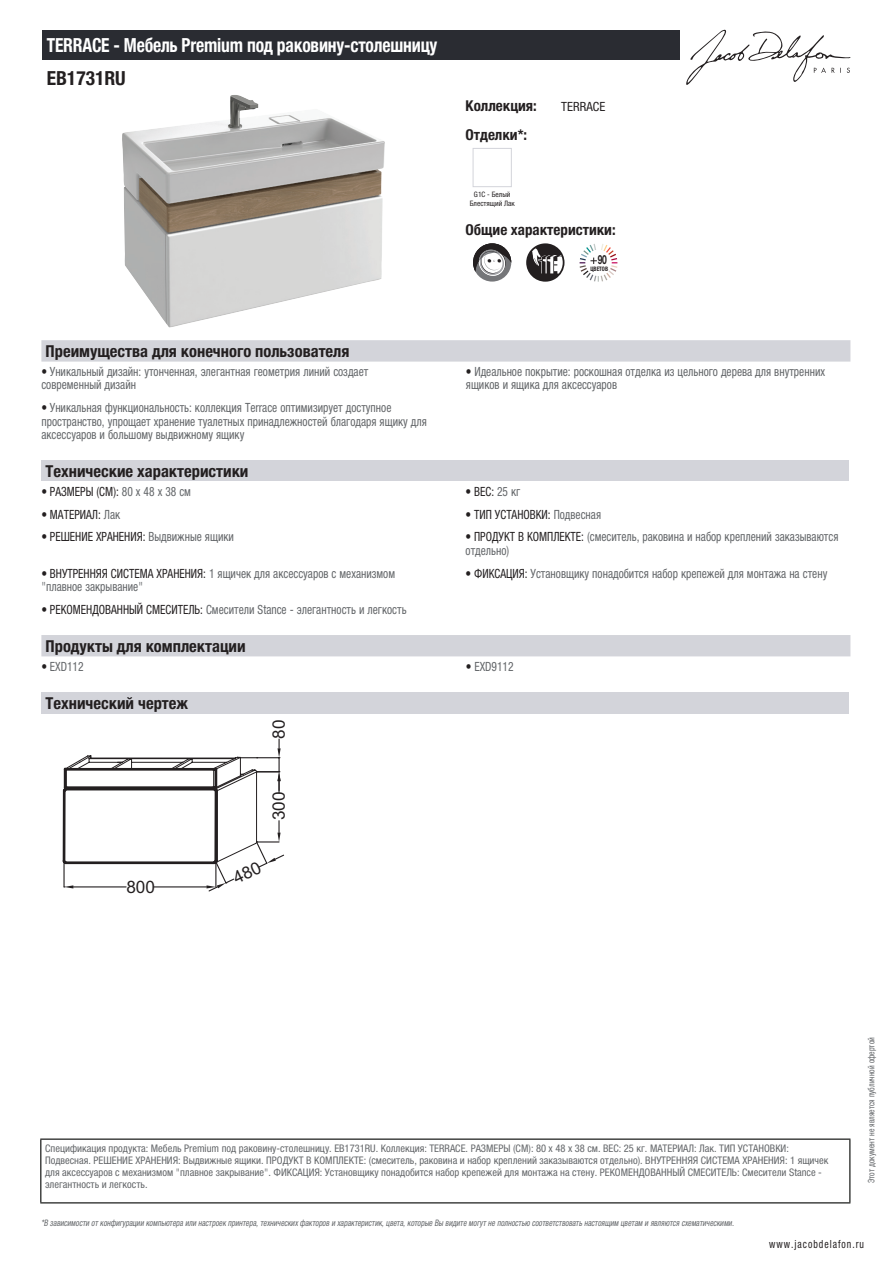
<style>
.page{position:relative;width:893px;height:1263px;background:#fff}
.page>*{position:absolute;margin:0;border:0;box-sizing:border-box;transform-origin:0 0}
.t1{font:700 condensed 19.5px "Helvetica Neue LTCYR";letter-spacing:-.01em;color:#fff;scale:.9 1}
.t2{font:700 condensed 19.5px "Helvetica Neue LTCYR";color:#231f20}
.t3{font:17.1px "Arial";color:#231f20}
.t4{font:700 condensed 16.5px "Helvetica Neue LTCYR";color:#231f20}
.t5{font:700 condensed 15px "Helvetica Neue LTCYR";color:#231f20}
.t6{font:condensed 12.75px/13.5px "Helvetica Neue LTCYR";color:#626568;scale:.9 1}
.t7{font:condensed 12.75px "Helvetica Neue LTCYR";color:#231f20;scale:.9 1}
.t8{font:condensed 12.75px "Helvetica Neue LTCYR";color:#231f20}
.t9{font:700 12.6px "Helvetica Neue LT Std";color:#231f20;scale:.68 1}
.t10{font:condensed 11.25px "Helvetica Neue LTCYR";letter-spacing:.1em;color:#231f20;scale:.87 1}
.t11{font:condensed 10.5px/12px "Helvetica Neue LTCYR";color:#626568}
.t12{font:italic condensed 9px "Helvetica Neue LTCYR";color:#626568;scale:.87 1}
.t13{font:condensed 9px "Helvetica Neue LTCYR";color:#626568;scale:.87 1}
.t14{font:condensed 7.5px/9px "Helvetica Neue LTCYR";color:#231f20;text-align:center}
.t15{font:700 condensed 6.15px "Helvetica Neue LTCYR";color:#231f20;scale:.89 1}
.s1{color:#231f20}
.s2{color:#626568}
</style>
<div class="page">
<svg style="left:686px;top:30px;width:164px;height:55px"></svg>
<img style="left:122px;top:95px;width:263px;height:233px">
<div style="left:473px;top:148px;width:39px;height:39px;border:1px solid #d3d4da"></div>
<div style="left:473px;top:243px;width:38px;height:39px;background:#757679;border-radius:50%"></div>
<svg style="left:473px;top:243px;width:38px;height:33px"></svg>
<svg style="left:526px;top:243px;width:38px;height:39px"></svg>
<svg style="left:580px;top:244px;width:37px;height:38px"></svg>
<div style="left:41px;top:340px;width:809px;height:22px;background:#d3d4da"></div>
<div style="left:41px;top:460px;width:808px;height:22px;background:#d3d4da"></div>
<div style="left:41px;top:635px;width:809px;height:21px;background:#d3d4da"></div>
<div style="left:41px;top:692px;width:808px;height:21px;background:#d3d4da"></div>
<div style="left:43px;top:30px;width:637px;height:30px;background:#2a2c32"></div>
<hr style="left:40px;top:1138px;width:810px;height:2px;background:#040503">
<hr style="left:40px;top:1140px;width:1px;height:62px;background:#040503">
<hr style="left:849px;top:1140px;width:1px;height:62px;background:#040503">
<hr style="left:40px;top:1202px;width:810px;height:1px;background:#040503">
<svg style="left:63px;top:739px;width:221px;height:153px"></svg>
<h1 class="t1" style="left:47px;top:34px;width:436px">TERRACE - Мебель Premium под раковину-столешницу</h1>
<h1 class="t2" style="left:47px;top:67px;width:80px">EB1731RU</h1>
<p class="t5" style="left:466px;top:97px;width:73px">Коллекция:</p>
<p class="t8" style="left:561px;top:99px;width:45px">TERRACE</p>
<p class="t5" style="left:466px;top:126px;width:63px">Отделки*:</p>
<p class="t14" style="left:470px;top:190px;width:47px">G1C - Белый<br>Блестящий Лак</p>
<p class="t5" style="left:466px;top:221px;width:152px">Общие характеристики:</p>
<p class="t15" style="left:590px;top:265px;width:21px">ЦВЕТОВ</p>
<p class="t9" style="left:598px;top:252px;width:15px">90</p>
<p class="t4" style="left:46px;top:342px;width:305px">Преимущества для конечного пользователя</p>
<p class="t6" style="left:41px;top:365px;width:365px"><span class="s1">•</span> Уникальный дизайн: утонченная, элегантная геометрия линий создает современный дизайн</p>
<p class="t6" style="left:466px;top:365px;width:401px"><span class="s1">•</span> Идеальное покрытие: роскошная отделка из цельного дерева для внутренних ящиков и ящика для аксессуаров</p>
<p class="t6" style="left:41px;top:401px;width:430px"><span class="s1">•</span> Уникальная функциональность: коллекция Terrace оптимизирует доступное пространство, упрощает хранение туалетных принадлежностей благодаря ящику для аксессуаров и большому выдвижному ящику</p>
<p class="t4" style="left:46px;top:462px;width:204px">Технические характеристики</p>
<p class="t7" style="left:41px;top:484px;width:168px">• РАЗМЕРЫ (СМ): <span class="s2">80 x 48 x 38 см</span></p>
<p class="t7" style="left:466px;top:484px;width:62px">• ВЕС: <span class="s2">25 кг</span></p>
<p class="t7" style="left:41px;top:507px;width:89px">• МАТЕРИАЛ: <span class="s2">Лак</span></p>
<p class="t7" style="left:466px;top:507px;width:152px">• ТИП УСТАНОВКИ: <span class="s2">Подвесная</span></p>
<p class="t7" style="left:41px;top:530px;width:215px">• РЕШЕНИЕ ХРАНЕНИЯ: <span class="s2">Выдвижные ящики</span></p>
<p class="t6" style="left:466px;top:530px;width:416px"><span class="s1">• ПРОДУКТ В КОМПЛЕКТЕ:</span> (смеситель, раковина и набор креплений заказываются отдельно)</p>
<p class="t6" style="left:41px;top:566px;width:395px"><span class="s1">• ВНУТРЕННЯЯ СИСТЕМА ХРАНЕНИЯ:</span> 1 ящичек для аксессуаров с механизмом "плавное закрывание"</p>
<p class="t6" style="left:466px;top:566px;width:403px"><span class="s1">• ФИКСАЦИЯ:</span> Установщику понадобится набор крепежей для монтажа на стену</p>
<p class="t6" style="left:41px;top:602px;width:407px"><span class="s1">• РЕКОМЕНДОВАННЫЙ СМЕСИТЕЛЬ:</span> Смесители Stance - элегантность и легкость</p>
<p class="t4" style="left:46px;top:637px;width:202px">Продукты для комплектации</p>
<p class="t6" style="left:41px;top:659px;width:48px"><span class="s1">•</span> EXD112</p>
<p class="t6" style="left:466px;top:659px;width:55px"><span class="s1">•</span> EXD9112</p>
<p class="t4" style="left:46px;top:694px;width:144px">Технический чертеж</p>
<h2 class="t3" style="left:268px;top:739px;width:21px;rotate:-90deg">80</h2>
<h2 class="t3" style="left:126px;top:875px;width:30px">800</h2>
<h2 class="t3" style="left:268px;top:820px;width:30px;rotate:-90deg">300</h2>
<p class="t11" style="left:45px;top:1142px;width:785px">Спецификация продукта: Мебель Premium под раковину-столешницу. EB1731RU. Коллекция: TERRACE. РАЗМЕРЫ (СМ): 80 x 48 x 38 см. ВЕС: 25 кг. МАТЕРИАЛ: Лак. ТИП УСТАНОВКИ:<br>Подвесная. РЕШЕНИЕ ХРАНЕНИЯ: Выдвижные ящики. ПРОДУКТ В КОМПЛЕКТЕ: (смеситель, раковина и набор креплений заказываются отдельно). ВНУТРЕННЯЯ СИСТЕМА ХРАНЕНИЯ: 1 ящичек для аксессуаров с механизмом "плавное закрывание". ФИКСАЦИЯ: Установщику понадобится набор крепежей для монтажа на стену. РЕКОМЕНДОВАННЫЙ СМЕСИТЕЛЬ: Смесители Stance - элегантность и легкость.</p>
<p class="t12" style="left:41px;top:1218px;width:800px">*В зависимости отконфигурации компьютера или настроек принтера,техническихфакторов и характеристик,цвета,которые Вы видите могутне полностью соответствоватьнастоящим цветам и являются схематическими.</p>
<p class="t13" style="left:866px;top:1183px;width:169px;rotate:-90deg">Этот документ не является публичной офертой</p>
<p class="t10" style="left:769px;top:1237px;width:110px">www.jacobdelafon.ru</p>
</div>
